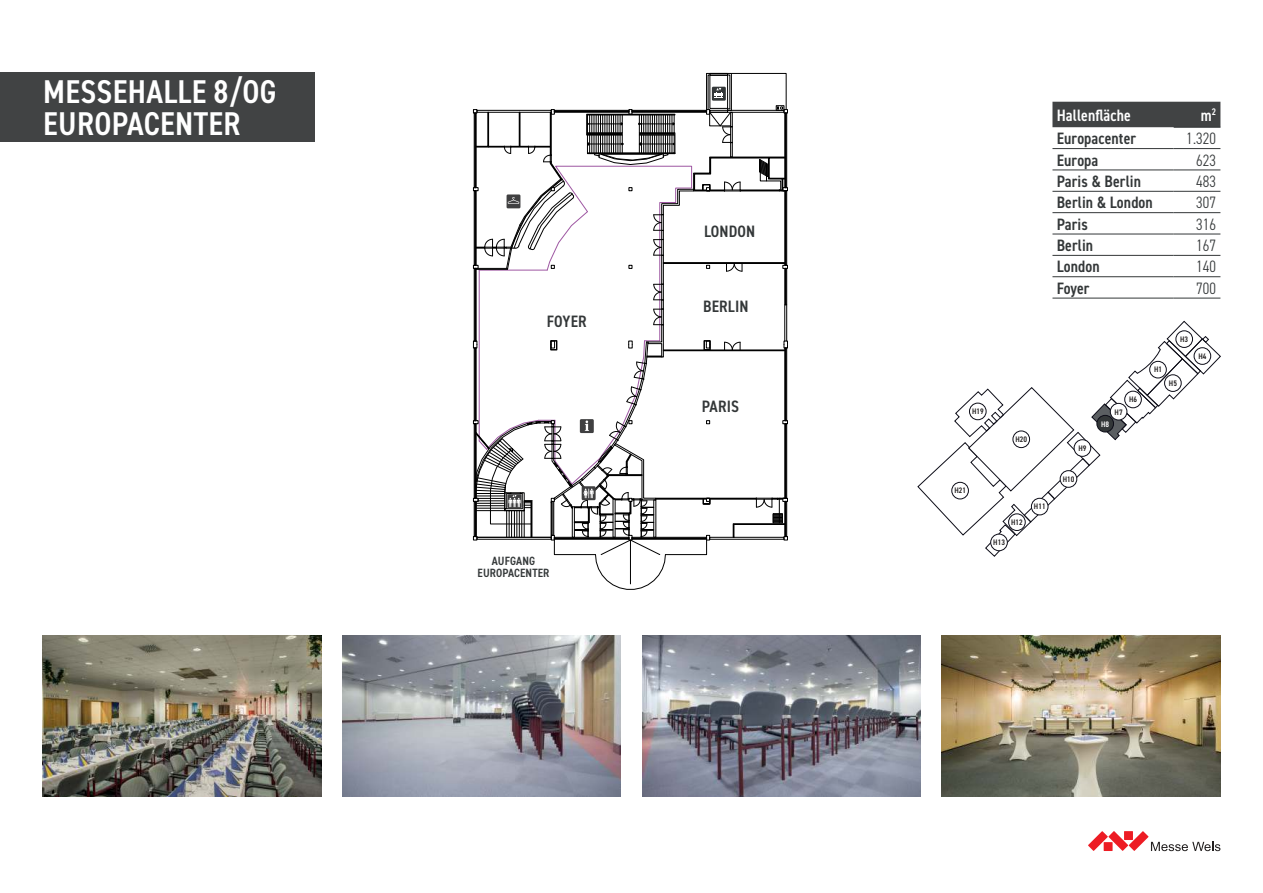
<style>
.page{position:relative;width:1263px;height:893px;background:#fff}
.page>*{position:absolute;margin:0;border:0;box-sizing:border-box;transform-origin:0 0}
.t1{font:600 condensed 33px/32px "DIN2014";letter-spacing:.01em;color:#fff}
.t2{font:600 condensed 16.5px "DIN2014";letter-spacing:.005em;color:#333738}
.t3{font:300 condensed 16.5px "DIN2014";letter-spacing:.005em;color:#333738}
.t4{font:600 condensed 16.5px "DIN2014";letter-spacing:.005em;color:#fff}
.t5{font:600 condensed 12px/12px "DIN2014";letter-spacing:.01em;color:#333738;text-align:center}
.t6{font:600 condensed 7.95px "DIN2014";color:#221f1f}
.t7{font:600 condensed 7.95px "DIN2014";color:#fff}
</style>
<div class="page">
<div style="left:1052px;top:102px;width:168px;height:25px;background:#414344"></div>
<hr style="left:1052px;top:298px;width:122px;height:1px;background:#333738">
<hr style="left:1174px;top:127px;width:46px;height:1px;background:#333738">
<hr style="left:1174px;top:148px;width:46px;height:1px;background:#333738">
<hr style="left:1052px;top:170px;width:122px;height:1px;background:#333738">
<hr style="left:1174px;top:170px;width:46px;height:1px;background:#333738">
<hr style="left:1174px;top:191px;width:46px;height:1px;background:#333738">
<hr style="left:1174px;top:212px;width:46px;height:1px;background:#333738">
<hr style="left:1174px;top:234px;width:46px;height:1px;background:#333738">
<hr style="left:1174px;top:255px;width:46px;height:1px;background:#333738">
<hr style="left:1174px;top:276px;width:46px;height:1px;background:#333738">
<hr style="left:1174px;top:298px;width:46px;height:1px;background:#333738">
<hr style="left:1052px;top:191px;width:122px;height:1px;background:#333738">
<hr style="left:1052px;top:212px;width:122px;height:1px;background:#333738">
<hr style="left:1052px;top:234px;width:122px;height:1px;background:#333738">
<hr style="left:1052px;top:255px;width:122px;height:1px;background:#333738">
<hr style="left:1052px;top:276px;width:122px;height:1px;background:#333738">
<hr style="left:1052px;top:148px;width:122px;height:1px;background:#333738">
<svg style="left:473px;top:73px;width:315px;height:517px"></svg>
<div style="left:0;top:72px;width:315px;height:70px;background:#414344"></div>
<img style="left:642px;top:635px;width:279px;height:162px">
<img style="left:942px;top:635px;width:278px;height:162px">
<img style="left:43px;top:635px;width:278px;height:162px">
<img style="left:342px;top:635px;width:279px;height:162px">
<div style="left:1124px;top:831px;width:9px;height:9px;background:#ed1c24"></div>
<div style="left:1104px;top:842px;width:8px;height:9px;background:#ed1c24"></div>
<svg style="left:1088px;top:831px;width:20px;height:20px"></svg>
<svg style="left:1129px;top:831px;width:19px;height:20px"></svg>
<svg style="left:1108px;top:831px;width:20px;height:20px"></svg>
<svg style="left:1151px;top:842px;width:69px;height:9px"></svg>
<svg style="left:917px;top:321px;width:304px;height:236px"></svg>
<div style="left:1150px;top:361px;width:16px;height:17px;background:#fff;border-radius:50%"></div>
<div style="left:1149px;top:361px;width:17px;height:17px;border:1px solid #0d0d18;border-radius:50%"></div>
<div style="left:1164px;top:375px;width:17px;height:16px;background:#fff;border-radius:50%"></div>
<div style="left:1164px;top:375px;width:17px;height:17px;border:1px solid #0d0d18;border-radius:50%"></div>
<div style="left:1194px;top:348px;width:17px;height:16px;background:#fff;border-radius:50%"></div>
<div style="left:1194px;top:348px;width:17px;height:16px;border:1px solid #0d0d18;border-radius:50%"></div>
<div style="left:1176px;top:331px;width:16px;height:16px;background:#fff;border-radius:50%"></div>
<div style="left:1176px;top:331px;width:17px;height:17px;border:1px solid #0d0d18;border-radius:50%"></div>
<div style="left:1125px;top:391px;width:16px;height:17px;background:#fff;border-radius:50%"></div>
<div style="left:1124px;top:391px;width:17px;height:17px;border:1px solid #0d0d18;border-radius:50%"></div>
<div style="left:1110px;top:403px;width:17px;height:17px;background:#fff;border-radius:50%"></div>
<div style="left:1110px;top:403px;width:17px;height:17px;border:1px solid #0d0d18;border-radius:50%"></div>
<div style="left:1097px;top:415px;width:16px;height:17px;background:#333738;border-radius:50%"></div>
<div style="left:1097px;top:415px;width:17px;height:17px;border:1px solid #0d0d18;border-radius:50%"></div>
<div style="left:1074px;top:440px;width:17px;height:16px;background:#fff;border-radius:50%"></div>
<div style="left:1074px;top:440px;width:17px;height:16px;border:1px solid #0d0d18;border-radius:50%"></div>
<div style="left:1060px;top:471px;width:17px;height:16px;background:#fff;border-radius:50%"></div>
<div style="left:1060px;top:470px;width:17px;height:17px;border:1px solid #0d0d18;border-radius:50%"></div>
<div style="left:1031px;top:498px;width:17px;height:17px;background:#fff;border-radius:50%"></div>
<div style="left:1031px;top:498px;width:17px;height:17px;border:1px solid #0d0d18;border-radius:50%"></div>
<div style="left:1008px;top:514px;width:17px;height:16px;background:#fff;border-radius:50%"></div>
<div style="left:1008px;top:514px;width:17px;height:17px;border:1px solid #0d0d18;border-radius:50%"></div>
<div style="left:991px;top:534px;width:16px;height:17px;background:#fff;border-radius:50%"></div>
<div style="left:990px;top:534px;width:17px;height:17px;border:1px solid #0d0d18;border-radius:50%"></div>
<div style="left:952px;top:482px;width:16px;height:17px;background:#fff;border-radius:50%"></div>
<div style="left:952px;top:482px;width:16px;height:17px;border:1px solid #0d0d18;border-radius:50%"></div>
<div style="left:1013px;top:431px;width:16px;height:17px;background:#fff;border-radius:50%"></div>
<div style="left:1013px;top:431px;width:17px;height:17px;border:1px solid #0d0d18;border-radius:50%"></div>
<div style="left:969px;top:403px;width:17px;height:17px;background:#fff;border-radius:50%"></div>
<div style="left:969px;top:403px;width:17px;height:17px;border:1px solid #0d0d18;border-radius:50%"></div>
<h1 class="t1" style="left:43px;top:77px;width:235px">MESSEHALLE 8/OG<br>EUROPACENTER</h1>
<p class="t2" style="left:547px;top:313px;width:41px">FOYER</p>
<p class="t5" style="left:478px;top:555px;width:73px">AUFGANG<br>EUROPACENTER</p>
<p class="t2" style="left:704px;top:224px;width:53px">LONDON</p>
<p class="t2" style="left:703px;top:298px;width:47px">BERLIN</p>
<p class="t2" style="left:702px;top:398px;width:39px">PARIS</p>
<p class="t4" style="left:1057px;top:107px;width:76px">Hallenfläche</p>
<p class="t4" style="left:1201px;top:107px;width:17px">m<sup>2</sup></p>
<p class="t2" style="left:1057px;top:131px;width:81px">Europacenter</p>
<p class="t3" style="left:1186px;top:131px;width:31px">1.320</p>
<p class="t2" style="left:1057px;top:152px;width:43px">Europa</p>
<p class="t3" style="left:1196px;top:152px;width:22px">623</p>
<p class="t2" style="left:1057px;top:174px;width:86px">Paris &amp; Berlin</p>
<p class="t3" style="left:1196px;top:174px;width:22px">483</p>
<p class="t2" style="left:1057px;top:195px;width:98px">Berlin &amp; London</p>
<p class="t3" style="left:1196px;top:195px;width:22px">307</p>
<p class="t2" style="left:1057px;top:216px;width:33px">Paris</p>
<p class="t3" style="left:1196px;top:216px;width:22px">316</p>
<p class="t2" style="left:1057px;top:238px;width:38px">Berlin</p>
<p class="t3" style="left:1196px;top:238px;width:22px">167</p>
<p class="t2" style="left:1057px;top:259px;width:44px">London</p>
<p class="t3" style="left:1196px;top:259px;width:22px">140</p>
<p class="t2" style="left:1057px;top:280px;width:34px">Foyer</p>
<p class="t3" style="left:1196px;top:280px;width:22px">700</p>
<p class="t6" style="left:972px;top:408px;width:13px">H19</p>
<p class="t6" style="left:1015px;top:436px;width:13px">H20</p>
<p class="t6" style="left:954px;top:487px;width:13px">H21</p>
<p class="t6" style="left:1011px;top:519px;width:13px">H12</p>
<p class="t6" style="left:993px;top:539px;width:13px">H13</p>
<p class="t6" style="left:1034px;top:503px;width:13px">H11</p>
<p class="t6" style="left:1078px;top:444px;width:10px">H9</p>
<p class="t6" style="left:1063px;top:475px;width:13px">H10</p>
<p class="t6" style="left:1129px;top:396px;width:10px">H6</p>
<p class="t6" style="left:1115px;top:408px;width:10px">H7</p>
<p class="t7" style="left:1101px;top:420px;width:10px">H8</p>
<p class="t6" style="left:1180px;top:335px;width:10px">H3</p>
<p class="t6" style="left:1154px;top:366px;width:10px">H1</p>
<p class="t6" style="left:1169px;top:379px;width:10px">H5</p>
<p class="t6" style="left:1198px;top:352px;width:10px">H4</p>
</div>
